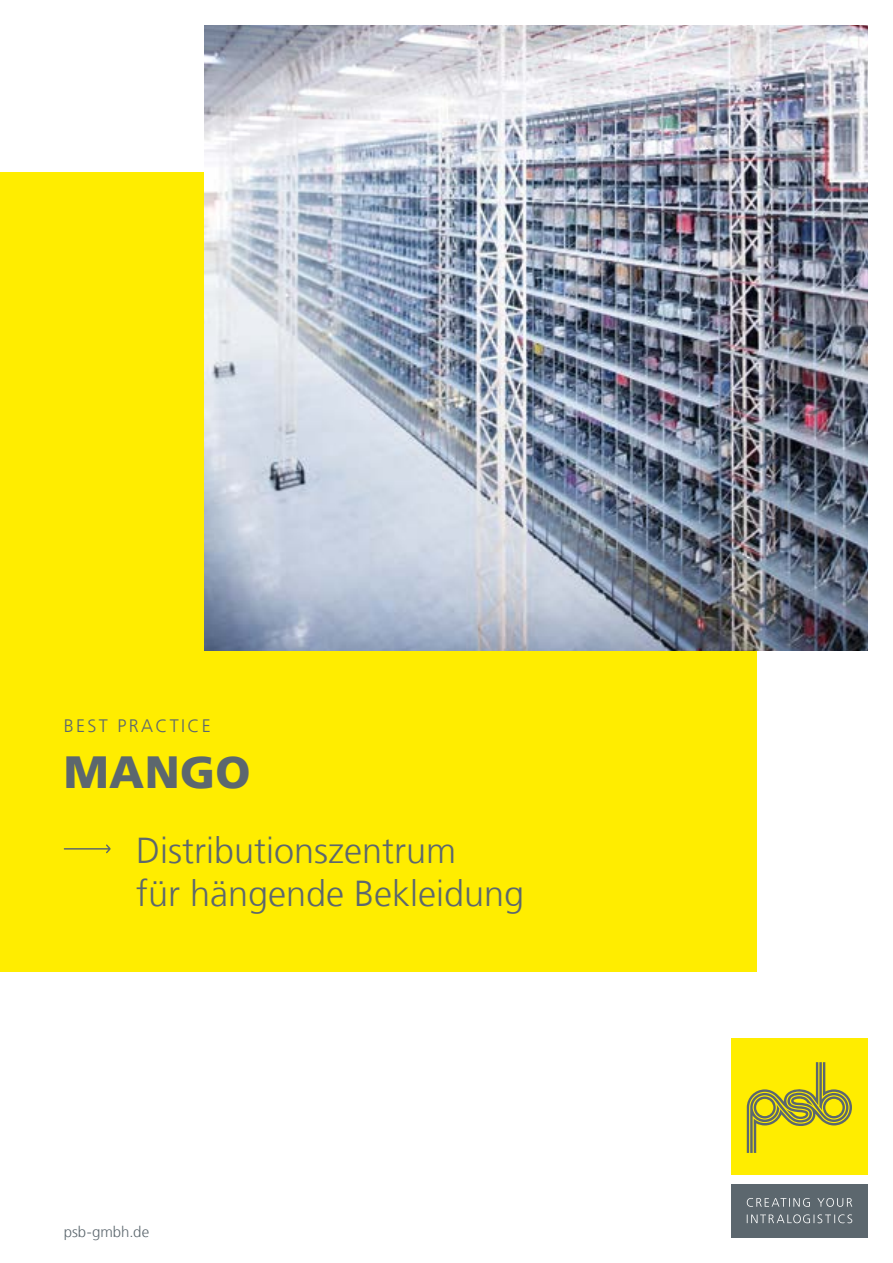
<style>
.page{position:relative;width:893px;height:1263px;background:#fff}
.page>*{position:absolute;margin:0;border:0;box-sizing:border-box;transform-origin:0 0}
.t1{font:900 45px "Frutiger";letter-spacing:.01em;color:#5c676e}
.t2{font:300 36px/43.2px "Frutiger";color:#5c676e}
.t3{font:300 18px "Frutiger";letter-spacing:.13em;color:#5c676e}
.t4{font:300 15px "Frutiger";color:#5c676e}
</style>
<div class="page">
<div style="left:0;top:172px;width:757px;height:800px;background:#ffed00"></div>
<img style="left:204px;top:26px;width:663px;height:625px">
<svg style="left:64px;top:844px;width:47px;height:9px"></svg>
<div style="left:731px;top:1038px;width:136px;height:137px;background:#ffed00"></div>
<svg style="left:747px;top:1062px;width:105px;height:91px"></svg>
<div style="left:731px;top:1184px;width:136px;height:53px;background:#5c676e"></div>
<svg style="left:747px;top:1214px;width:105px;height:9px"></svg>
<svg style="left:747px;top:1198px;width:105px;height:9px"></svg>
<p class="t3" style="left:64px;top:716px;width:149px">BEST PRACTICE</p>
<p class="t1" style="left:64px;top:744px;width:188px">MANGO</p>
<p class="t2" style="left:136px;top:829px;width:390px">Distributionszentrum<br>für hängende Bekleidung</p>
<p class="t4" style="left:64px;top:1224px;width:87px">psb-gmbh.de</p>
</div>
